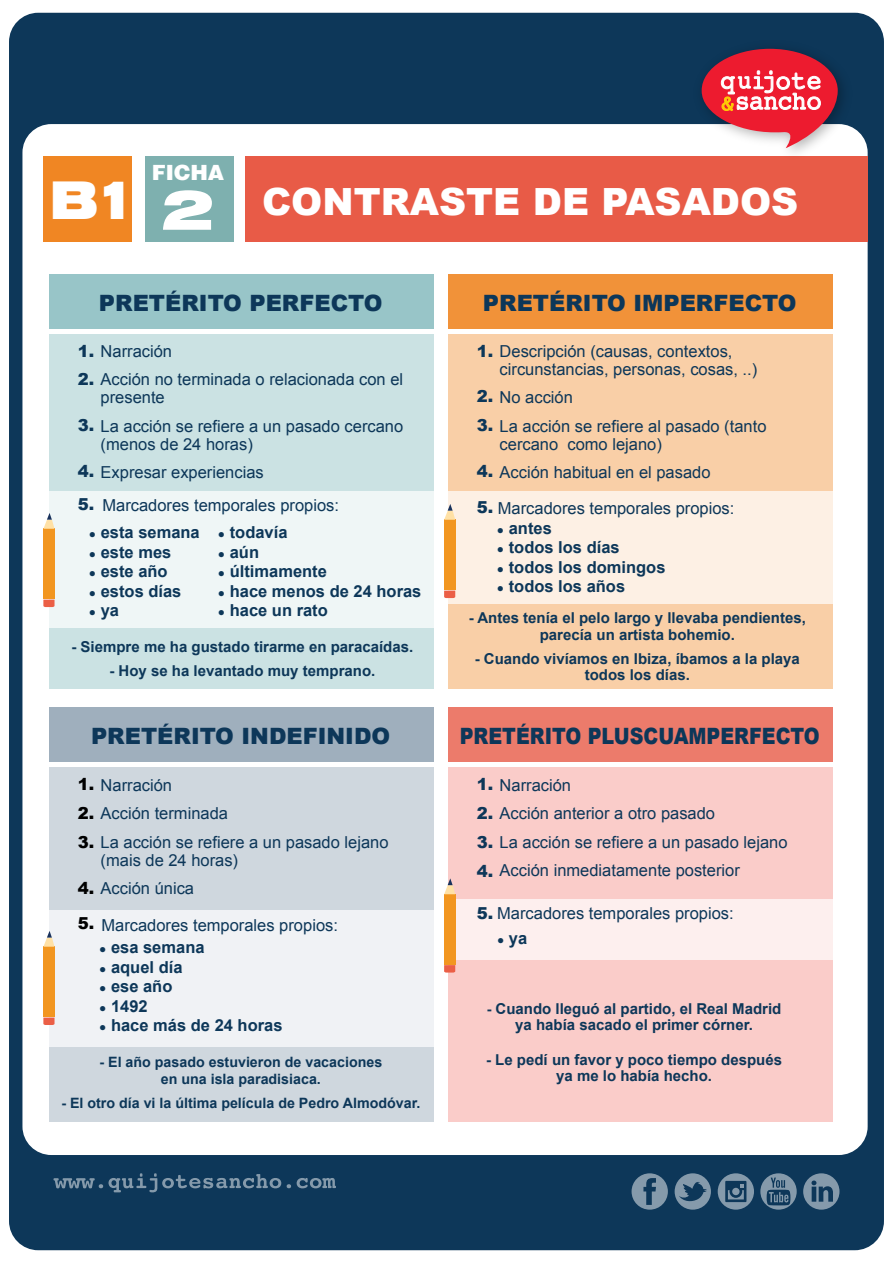
<style>
.page{position:relative;width:893px;height:1263px;background:#fff}
.page>*{position:absolute;margin:0;border:0;box-sizing:border-box;transform-origin:0 0}
.t1{font:900 expanded 54.75px "Swiss 721 BT";color:#fff}
.t2{font:900 expanded 52.2px "Swiss 721 BT";color:#fff;scale:.94 1}
.t3{font:900 37.5px "Arial";color:#fff}
.t4{font:900 22.5px "Arial";color:#0d3759}
.t5{font:900 22.5px "Arial";color:#0d3759;scale:.85 1}
.t6{font:21px "Switzerland Black Plain";color:#fff}
.t7{font:16.5px/18px "Arial";color:#0d3759}
.t8{font:700 16.5px "Arial";color:#0d3759}
.t9{font:900 16.5px/33.5px "Arial";color:#0d3759}
.t10{font:700 15px/16.5px "Arial";color:#0d3759;text-align:center}
.t11{font:700 14.25px/16.5px "Arial";color:#0d3759;text-align:center}
.s1{font-size:52.95px}
.s2{font-weight:900}
.s3{font-size:12px}
.s4{font-weight:900;color:#000}
.s5{font-size:14.25px}
</style>
<div class="page">
<div style="left:9px;top:13px;width:875px;height:1237px;background:#0d3759;border-radius:29px"></div>
<div style="left:22px;top:124px;width:846px;height:1031px;background:#fff;border-radius:29px"></div>
<div style="left:448px;top:334px;width:385px;height:354px;background:#f9cfa7"></div>
<div style="left:448px;top:491px;width:386px;height:113px;background:#fdf0e4"></div>
<div style="left:49px;top:334px;width:385px;height:354px;background:#cbe2e3"></div>
<div style="left:49px;top:491px;width:386px;height:137px;background:#eff6f6"></div>
<div style="left:245px;top:156px;width:622px;height:86px;background:#e85b47"></div>
<div style="left:43px;top:156px;width:89px;height:86px;background:#f08623"></div>
<div style="left:145px;top:156px;width:89px;height:86px;background:#7eb0af"></div>
<div style="left:49px;top:274px;width:385px;height:55px;background:#98c5c8"></div>
<div style="left:444px;top:520px;width:11px;height:70px;background:#f29620"></div>
<svg style="left:444px;top:504px;width:11px;height:16px"></svg>
<svg style="left:444px;top:591px;width:11px;height:7px"></svg>
<div style="left:43px;top:529px;width:11px;height:70px;background:#f29620"></div>
<svg style="left:43px;top:513px;width:11px;height:16px"></svg>
<svg style="left:43px;top:600px;width:12px;height:7px"></svg>
<div style="left:49px;top:767px;width:385px;height:355px;background:#cfd7de"></div>
<div style="left:49px;top:910px;width:386px;height:136px;background:#f0f2f5"></div>
<div style="left:49px;top:708px;width:385px;height:54px;background:#9fafbd"></div>
<div style="left:448px;top:274px;width:385px;height:55px;background:#f19239"></div>
<div style="left:448px;top:767px;width:385px;height:355px;background:#faccc9"></div>
<div style="left:448px;top:899px;width:386px;height:61px;background:#fdefee"></div>
<div style="left:448px;top:708px;width:385px;height:54px;background:#ec7b6b"></div>
<div style="left:444px;top:894px;width:11px;height:70px;background:#f29620"></div>
<svg style="left:444px;top:878px;width:11px;height:16px"></svg>
<svg style="left:444px;top:965px;width:11px;height:7px"></svg>
<div style="left:43px;top:947px;width:11px;height:70px;background:#f29620"></div>
<svg style="left:43px;top:931px;width:11px;height:16px"></svg>
<svg style="left:43px;top:1017px;width:12px;height:8px"></svg>
<svg style="left:675px;top:1173px;width:36px;height:37px"></svg>
<svg style="left:632px;top:1173px;width:36px;height:37px"></svg>
<svg style="left:718px;top:1173px;width:36px;height:37px"></svg>
<div style="left:732px;top:1188px;width:8px;height:7px;background:#859aab;border-radius:50%"></div>
<svg style="left:760px;top:1173px;width:37px;height:37px"></svg>
<svg style="left:803px;top:1173px;width:36px;height:37px"></svg>
<svg style="left:53px;top:1178px;width:50px;height:10px"></svg>
<svg style="left:109px;top:1173px;width:172px;height:19px"></svg>
<svg style="left:287px;top:1184px;width:4px;height:4px"></svg>
<svg style="left:297px;top:1178px;width:39px;height:10px"></svg>
<img style="left:689px;top:48px;width:168px;height:105px">
<svg style="left:702px;top:49px;width:136px;height:99px"></svg>
<p class="t6" style="left:152px;top:159px;width:74px">FICHA</p>
<h1 class="t1" style="left:162px;top:177px;width:54px">2</h1>
<h2 class="t2" style="left:49px;top:168px;width:98px">B<span class="s1">1</span></h2>
<h3 class="t3" style="left:262px;top:174px;width:538px">CONTRASTE DE PASADOS</h3>
<h3 class="t4" style="left:99px;top:287px;width:285px">PRETÉRITO PERFECTO</h3>
<p class="t7" style="left:78px;top:342px;width:96px"><span class="s2">1.</span> Narración</p>
<p class="t7" style="left:101px;top:371px;width:304px;text-indent:-23px"><span class="s2">2.</span> Acción no terminada o relacionada con el presente</p>
<p class="t7" style="left:101px;top:417px;width:304px;text-indent:-23px"><span class="s2">3.</span> La acción se refiere a un pasado cercano (menos de 24 horas)</p>
<p class="t7" style="left:101px;top:464px;width:165px">Expresar experiencias</p>
<p class="t9" style="left:78px;top:454px;width:18px">4.<br>5.</p>
<p class="t7" style="left:102px;top:496px;width:238px">Marcadores temporales propios:</p>
<p class="t8" style="left:89px;top:521px;width:112px"><span class="s3">●</span> esta semana</p>
<p class="t8" style="left:89px;top:541px;width:84px"><span class="s3">●</span> este mes</p>
<p class="t8" style="left:89px;top:560px;width:80px"><span class="s3">●</span> este año</p>
<p class="t8" style="left:89px;top:580px;width:94px"><span class="s3">●</span> estos días</p>
<p class="t8" style="left:89px;top:599px;width:32px"><span class="s3">●</span> ya</p>
<p class="t8" style="left:218px;top:521px;width:71px"><span class="s3">●</span> todavía</p>
<p class="t8" style="left:218px;top:541px;width:43px"><span class="s3">●</span> aún</p>
<p class="t8" style="left:218px;top:560px;width:111px"><span class="s3">●</span> últimamente</p>
<p class="t8" style="left:218px;top:580px;width:205px"><span class="s3">●</span> hace menos de 24 horas</p>
<p class="t8" style="left:218px;top:599px;width:111px"><span class="s3">●</span> hace un rato</p>
<p class="t10" style="left:71px;top:639px;width:343px">- Siempre me ha gustado tirarme en paracaídas.</p>
<p class="t10" style="left:109px;top:663px;width:267px">- Hoy se ha levantado muy temprano.</p>
<h3 class="t4" style="left:91px;top:720px;width:301px">PRETÉRITO INDEFINIDO</h3>
<p class="t7" style="left:78px;top:776px;width:96px"><span class="s4">1.</span> Narración</p>
<p class="t7" style="left:78px;top:804px;width:152px"><span class="s4">2.</span> Acción terminada</p>
<p class="t7" style="left:101px;top:833px;width:289px;text-indent:-23px"><span class="s4">3.</span> La acción se refiere a un pasado lejano (mais de 24 horas)</p>
<p class="t7" style="left:78px;top:879px;width:118px"><span class="s4">4.</span> Acción única</p>
<p class="t7" style="left:78px;top:916px;width:262px"><span class="s4">5.</span> Marcadores temporales propios:</p>
<p class="t8" style="left:99px;top:937px;width:107px"><span class="s3">●</span> esa semana</p>
<p class="t8" style="left:99px;top:956px;width:85px"><span class="s3">●</span> aquel día</p>
<p class="t8" style="left:99px;top:976px;width:75px"><span class="s3">●</span> ese año</p>
<p class="t8" style="left:99px;top:995px;width:50px"><span class="s3">●</span> 1492</p>
<p class="t8" style="left:99px;top:1015px;width:185px"><span class="s3">●</span> hace más de 24 horas</p>
<p class="t11" style="left:99px;top:1054px;width:284px">- El año pasado estuvieron de vacaciones en una isla paradisiaca.</p>
<p class="t11" style="left:61px;top:1095px;width:361px">- El otro día vi la última película de Pedro Almodóvar.</p>
<h3 class="t4" style="left:483px;top:287px;width:315px">PRETÉRITO IMPERFECTO</h3>
<p class="t7" style="left:500px;top:342px;width:259px;text-indent:-23px"><span class="s2">1.</span> Descripción (causas, contextos, circunstancias, personas, cosas, ..)</p>
<p class="t7" style="left:477px;top:389px;width:98px"><span class="s2">2.</span> No acción</p>
<p class="t7" style="left:500px;top:417px;width:268px;text-indent:-23px"><span class="s2">3.</span> La acción se refiere al pasado (tanto cercano como lejano)</p>
<p class="t7" style="left:500px;top:464px;width:212px">Acción habitual en el pasado</p>
<p class="t9" style="left:477px;top:454px;width:18px">4.</p>
<p class="t7" style="left:477px;top:499px;width:259px"><span class="s2">5.</span> Marcadores temporales propios:</p>
<p class="t8" style="left:497px;top:517px;width:56px"><span class="s3">●</span> antes</p>
<p class="t8" style="left:497px;top:536px;width:124px"><span class="s3">●</span> todos los días</p>
<p class="t8" style="left:497px;top:556px;width:170px"><span class="s3">●</span> todos los domingos</p>
<p class="t8" style="left:497px;top:575px;width:130px"><span class="s3">●</span> todos los años</p>
<p class="t10" style="left:469px;top:610px;width:339px">- Antes tenía el pelo largo y llevaba pendientes, parecía un artista bohemio.</p>
<p class="t10" style="left:475px;top:651px;width:327px">- Cuando vivíamos en Ibiza, íbamos a la playa todos los días.</p>
<h3 class="t5" style="left:460px;top:720px;width:425px">PRETÉRITO PLUSCUAMPERFECTO</h3>
<p class="t7" style="left:477px;top:776px;width:96px"><span class="s2">1.</span> Narración</p>
<p class="t7" style="left:477px;top:804px;width:240px"><span class="s2">2.</span> Acción anterior a otro pasado</p>
<p class="t7" style="left:477px;top:833px;width:312px"><span class="s2">3.</span> La acción se refiere a un pasado lejano</p>
<p class="t7" style="left:477px;top:861px;width:265px"><span class="s2">4.</span> Acción inmediatamente posterior</p>
<p class="t7" style="left:477px;top:904px;width:259px"><span class="s2">5.</span> Marcadores temporales propios:</p>
<p class="t8" style="left:497px;top:927px;width:32px"><span class="s3">●</span> ya</p>
<p class="t10" style="left:487px;top:1001px;width:296px"><span class="s5">-</span> Cuando lleguó al partido, el Real Madrid ya había sacado el primer córner.</p>
<p class="t10" style="left:486px;top:1052px;width:297px">- Le pedí un favor y poco tiempo después ya me lo había hecho.</p>
</div>
